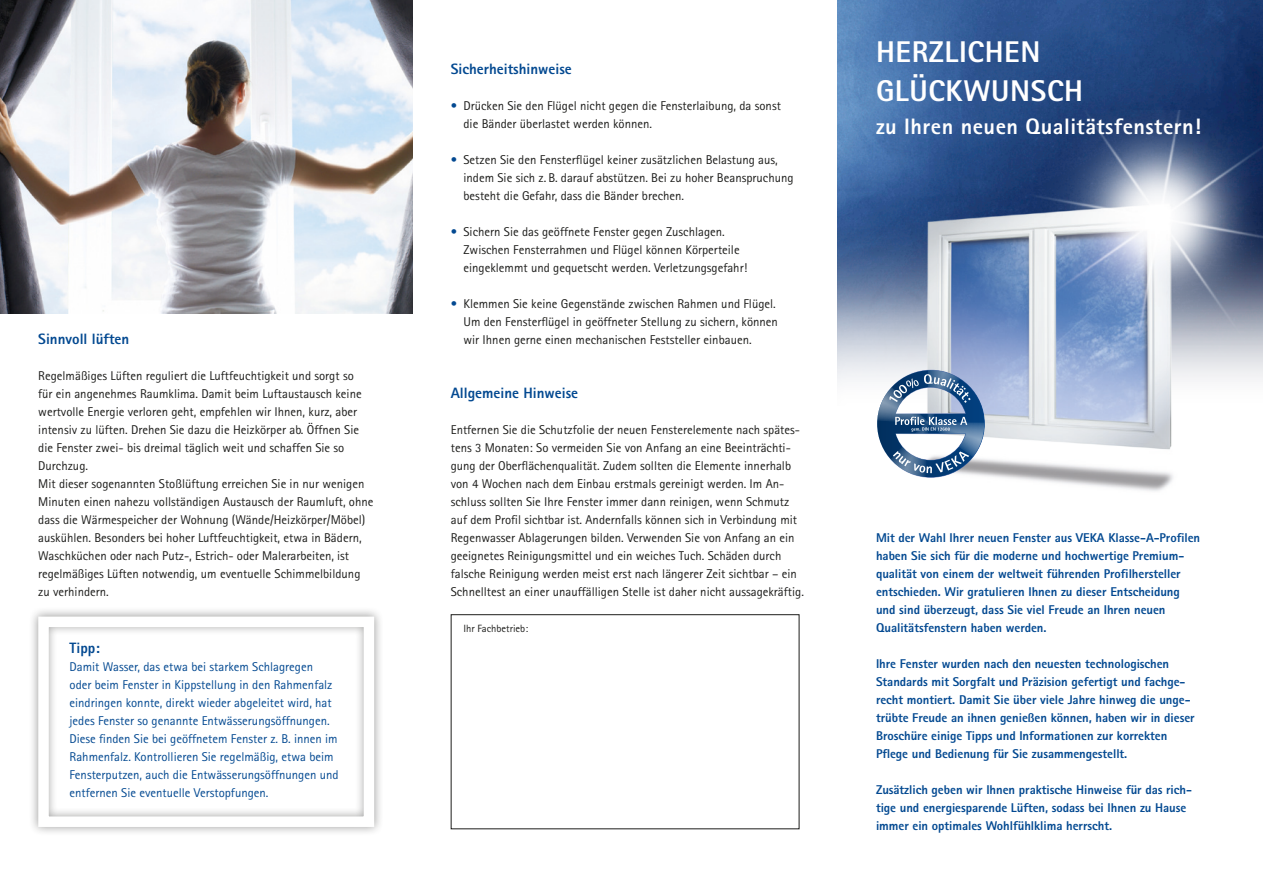
<style>
.page{position:relative;width:1263px;height:893px;background:#fff}
.page>*{position:absolute;margin:0;border:0;box-sizing:border-box;transform-origin:0 0}
.t1{font:800 30px/39px "Rotis Sans Serif";letter-spacing:.02em;color:#fff}
.t2{font:800 22.35px "Rotis Sans Serif";letter-spacing:.02em;color:#fff}
.t3{font:800 15px "Rotis Sans Serif";color:#034991}
.t4{font:12.75px/18px "Rotis Sans Serif";color:#1d1d1b}
.t5{font:800 12.75px/18px "Rotis Sans Serif";letter-spacing:-.005em;color:#034991}
.t6{font:12.75px/18px "Rotis Sans Serif";color:#034991}
.t7{font:10.5px "Rotis Sans Serif";color:#1d1d1b}
.s1{color:#034991}
</style>
<div class="page">
<img style="left:838px;top:0;width:425px;height:212px">
<div style="left:451px;top:614px;width:348px;height:215px;border:1px solid #1d1d1b"></div>
<div style="left:29px;top:607px;width:355px;height:230px;background:#1d1d1b;opacity:.45"></div>
<div style="left:38px;top:617px;width:336px;height:210px;border:10px solid #fff"></div>
<img style="left:0;top:0;width:412px;height:313px">
<img style="left:914px;top:110px;width:349px;height:381px">
<svg style="left:877px;top:370px;width:108px;height:108px"></svg>
<p class="t3" style="left:38px;top:330px;width:93px">Sinnvoll lüften</p>
<p class="t4" style="left:38px;top:367px;width:337px">Regelmäßiges Lüften reguliert die Luftfeuchtigkeit und sorgt so<br>für ein angenehmes Raumklima. Damit beim Luftaustausch keine wertvolle Energie verloren geht, empfehlen wir Ihnen, kurz, aber intensiv zu lüften. Drehen Sie dazu die Heizkörper ab. Öffnen Sie die Fenster zwei- bis dreimal täglich weit und schaffen Sie so Durchzug.<br>Mit dieser sogenannten Stoßlüftung erreichen Sie in nur wenigen Minuten einen nahezu vollständigen Austausch der Raumluft, ohne dass die Wärmespeicher der Wohnung (Wände/Heizkörper/Möbel) auskühlen. Besonders bei hoher Luftfeuchtigkeit, etwa in Bädern, Waschküchen oder nach Putz-, Estrich- oder Malerarbeiten, ist regelmäßiges Lüften notwendig, um eventuelle Schimmelbildung zu verhindern.</p>
<p class="t3" style="left:70px;top:638px;width:32px">Tipp:</p>
<p class="t6" style="left:70px;top:658px;width:271px">Damit Wasser, das etwa bei starkem Schlagregen<br>oder beim Fenster in Kippstellung in den Rahmenfalz eindringen konnte, direkt wieder abgeleitet wird, hat jedes Fenster so genannte Entwässerungsöffnungen.<br>Diese finden Sie bei geöffnetem Fenster z. B. innen im Rahmenfalz. Kontrollieren Sie regelmäßig, etwa beim Fensterputzen, auch die Entwässerungsöffnungen und entfernen Sie eventuelle Verstopfungen.</p>
<p class="t3" style="left:451px;top:60px;width:123px">Sicherheitshinweise</p>
<p class="t4" style="left:463px;top:97px;width:319px;text-indent:-13px"><span class="s1">•</span> Drücken Sie den Flügel nicht gegen die Fensterlaibung, da sonst die Bänder überlastet werden können.</p>
<p class="t4" style="left:463px;top:151px;width:332px;text-indent:-13px"><span class="s1">•</span> Setzen Sie den Fensterflügel keiner zusätzlichen Belastung aus, indem Sie sich z. B. darauf abstützen. Bei zu hoher Beanspruchung besteht die Gefahr, dass die Bänder brechen.</p>
<p class="t4" style="left:463px;top:223px;width:285px;text-indent:-13px"><span class="s1">•</span> Sichern Sie das geöffnete Fenster gegen Zuschlagen.<br>Zwischen Fensterrahmen und Flügel können Körperteile eingeklemmt und gequetscht werden. Verletzungsgefahr!</p>
<p class="t4" style="left:463px;top:295px;width:316px;text-indent:-13px"><span class="s1">•</span> Klemmen Sie keine Gegenstände zwischen Rahmen und Flügel.<br>Um den Fensterflügel in geöffneter Stellung zu sichern, können wir Ihnen gerne einen mechanischen Feststeller einbauen.</p>
<p class="t3" style="left:451px;top:384px;width:129px">Allgemeine Hinweise</p>
<p class="t4" style="left:451px;top:421px;width:355px">Entfernen Sie die Schutzfolie der neuen Fensterelemente nach spätes&shy;tens 3 Monaten: So vermeiden Sie von Anfang an eine Beeinträchti&shy;gung der Oberflächenqualität. Zudem sollten die Elemente innerhalb von 4 Wochen nach dem Einbau erstmals gereinigt werden. Im An&shy;schluss sollten Sie Ihre Fenster immer dann reinigen, wenn Schmutz auf dem Profil sichtbar ist. Andernfalls können sich in Verbindung mit Regenwasser Ablagerungen bilden. Verwenden Sie von Anfang an ein geeignetes Reinigungsmittel und ein weiches Tuch. Schäden durch falsche Reinigung werden meist erst nach längerer Zeit sichtbar – ein Schnelltest an einer unauffälligen Stelle ist daher nicht aussagekräftig.</p>
<p class="t7" style="left:463px;top:623px;width:66px">Ihr Fachbetrieb:</p>
<h1 class="t1" style="left:876px;top:32px;width:209px">HERZLICHEN<br>GLÜCKWUNSCH</h1>
<h2 class="t2" style="left:876px;top:112px;width:327px">zu Ihren neuen Qualitätsfenstern!</h2>
<p class="t5" style="left:876px;top:529px;width:326px">Mit der Wahl Ihrer neuen Fenster aus VEKA Klasse-A-Profilen haben Sie sich für die moderne und hochwertige Premium&shy;qualität von einem der weltweit führenden Profilhersteller entschieden. Wir gratulieren Ihnen zu dieser Entscheidung und sind überzeugt, dass Sie viel Freude an Ihren neuen Qualitätsfenstern haben werden.</p>
<p class="t5" style="left:876px;top:655px;width:320px">Ihre Fenster wurden nach den neuesten technologischen Standards mit Sorgfalt und Präzision gefertigt und fachge&shy;recht montiert. Damit Sie über viele Jahre hinweg die unge&shy;trübte Freude an ihnen genießen können, haben wir in dieser Broschüre einige Tipps und Informationen zur korrekten Pflege und Bedienung für Sie zusammengestellt.</p>
<p class="t5" style="left:876px;top:781px;width:317px">Zusätzlich geben wir Ihnen praktische Hinweise für das rich&shy;tige und energiesparende Lüften, sodass bei Ihnen zu Hause immer ein optimales Wohlfühlklima herrscht.</p>
</div>
